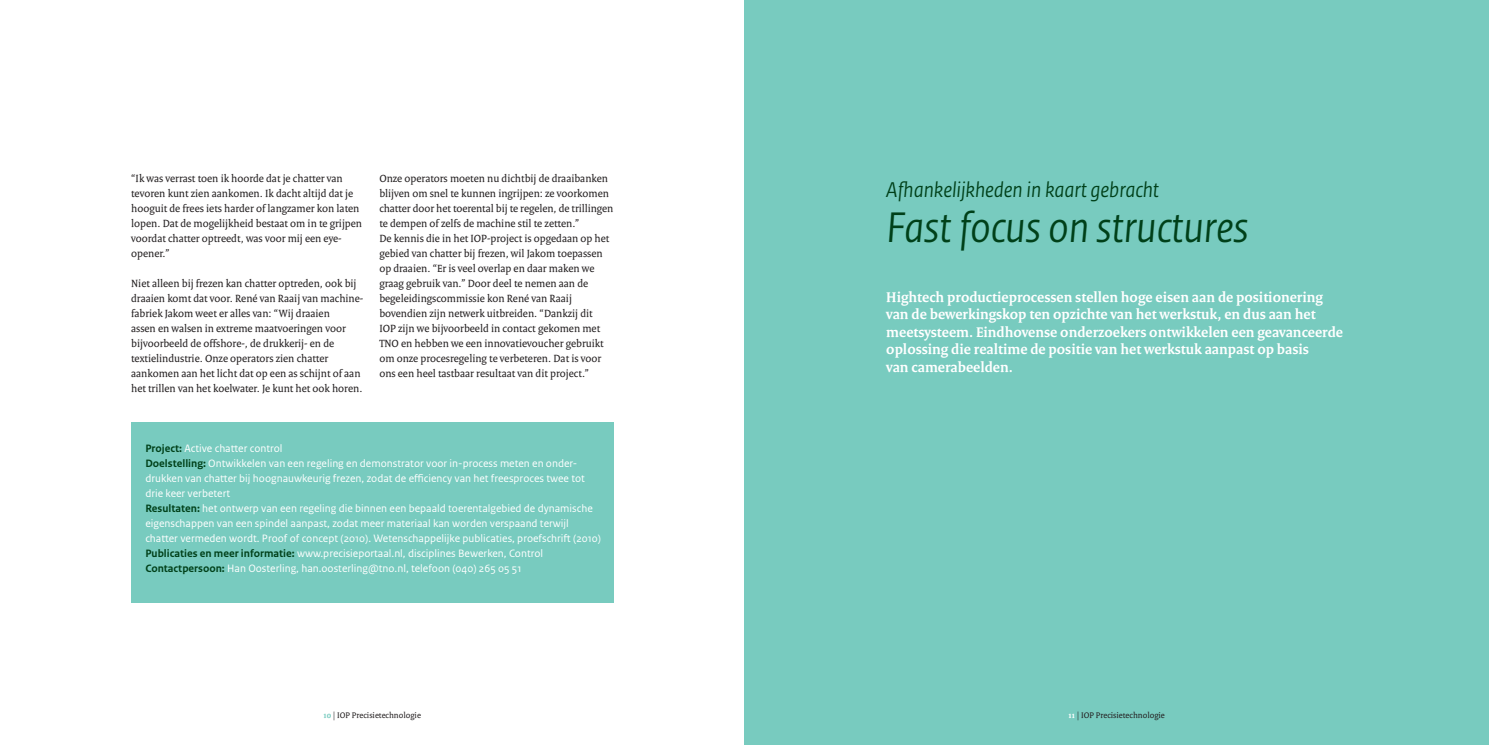
<style>
.page{position:relative;width:1489px;height:745px;background:#fff}
.page>*{position:absolute;margin:0;border:0;box-sizing:border-box;transform-origin:0 0}
.t1{font:italic 45px "Rijksoverheid Sans Heading";color:#004019}
.t2{font:italic 22.5px "Rijksoverheid Sans Heading";color:#004019}
.t3{font:700 15px/17.5px "Rijksoverheid Serif";color:#fff}
.t4{font:11.25px/15px "Rijksoverheid Serif";color:#231f20}
.t5{font:11.25px/15px "Rijksoverheid Sans Text";color:#fff}
.t6{font:8.75px "Rijksoverheid Serif";color:#231f20}
.s1{font-weight:700;color:#004019}
.s2{font-weight:700;color:#78cbbf}
.s3{font-weight:700;color:#fff}
</style>
<div class="page">
<div style="left:131px;top:422px;width:482px;height:180px;background:#78cbbf"></div>
<div style="left:744px;top:0;width:744px;height:744px;background:#78cbbf"></div>
<p class="t4" style="left:131px;top:170px;width:232px">“Ik was verrast toen ik hoorde dat je chatter van tevoren kunt zien aankomen. Ik dacht altijd dat je hooguit de frees iets harder of langzamer kon laten lopen. Dat de mogelijkheid bestaat om in te grijpen voordat chatter optreedt, was voor mij een eye&shy;opener.”</p>
<p class="t4" style="left:131px;top:275px;width:233px">Niet alleen bij frezen kan chatter optreden, ook bij draaien komt dat voor. René van Raaij van machine&shy;fabriek Jakom weet er alles van: “Wij draaien<br>assen en walsen in extreme maatvoeringen voor bijvoorbeeld de offshore-, de drukkerij- en de textielindustrie. Onze operators zien chatter aankomen aan het licht dat op een as schijnt of aan het trillen van het koelwater. Je kunt het ook horen.</p>
<p class="t4" style="left:379px;top:170px;width:235px">Onze operators moeten nu dichtbij de draaibanken blijven om snel te kunnen ingrijpen: ze voorkomen chatter door het toerental bij te regelen, de trillingen te dempen of zelfs de machine stil te zetten.”<br>De kennis die in het IOP-project is opgedaan op het gebied van chatter bij frezen, wil Jakom toepassen op draaien. “Er is veel overlap en daar maken we graag gebruik van.” Door deel te nemen aan de begeleidingscommissie kon René van Raaij bovendien zijn netwerk uitbreiden. “Dankzij dit<br>IOP zijn we bijvoorbeeld in contact gekomen met TNO en hebben we een innovatievoucher gebruikt om onze procesregeling te verbeteren. Dat is voor ons een heel tastbaar resultaat van dit project.”</p>
<h2 class="t2" style="left:886px;top:177px;width:274px">Afhankelijkheden in kaart gebracht</h2>
<h1 class="t1" style="left:886px;top:202px;width:363px">Fast focus on structures</h1>
<p class="t3" style="left:886px;top:288px;width:458px">Hightech productieprocessen stellen hoge eisen aan de positionering van de bewerkingskop ten opzichte van het werkstuk, en dus aan het meetsysteem. Eindhovense onderzoekers ontwikkelen een geavanceerde oplossing die realtime de positie van het werkstuk aanpast op basis<br>van camerabeelden.</p>
<p class="t5" style="left:145px;top:441px;width:457px"><span class="s1">Project:</span> Active chatter control<br><span class="s1">Doelstelling:</span> Ontwikkelen van een regeling en demonstrator voor in-process meten en onder&shy;drukken van chatter bij hoognauwkeurig frezen, zodat de efficiency van het freesproces twee tot drie keer verbetert<br><span class="s1">Resultaten:</span> het ontwerp van een regeling die binnen een bepaald toerentalgebied de dynamische eigenschappen van een spindel aanpast, zodat meer materiaal kan worden verspaand terwijl chatter vermeden wordt. Proof of concept (2010). Wetenschappelijke publicaties, proefschrift (2010)<br><span class="s1">Publicaties en meer informatie:</span> www.precisieportaal.nl, disciplines Bewerken, Control <span class="s1">Contactpersoon:</span> Han Oosterling, han.oosterling@tno.nl, telefoon (040) 265 05 51</p>
<p class="t6" style="left:323px;top:709px;width:99px"><span class="s2">10</span> | IOP Precisietechnologie</p>
<p class="t6" style="left:1068px;top:709px;width:98px"><span class="s3">11</span> | IOP Precisietechnologie</p>
</div>
